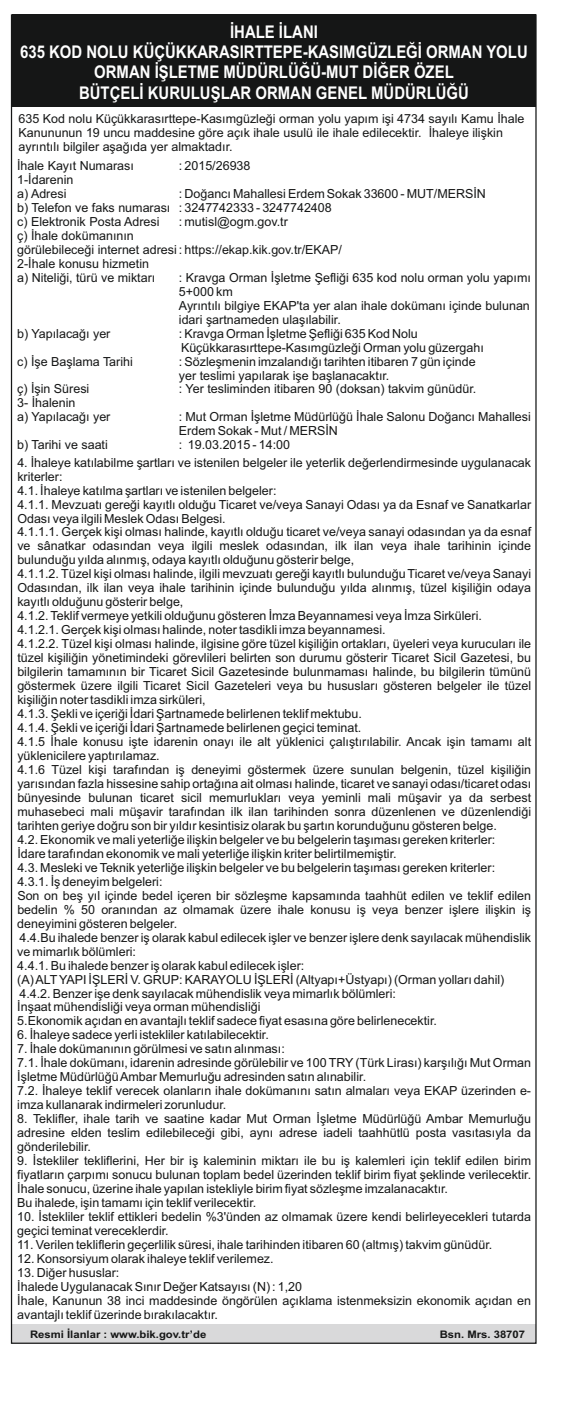
<style>
.page{position:relative;width:567px;height:1418px;background:#fff}
.page>*{position:absolute;margin:0;border:0;box-sizing:border-box;transform-origin:0 0}
.t1{font:700 17.5px/20.2px "Arial";color:#fff;text-align:center;scale:.85 1}
.t2{font:12.5px/14px "Arial";color:#151616}
.t3{font:700 10.38px "Arial";color:#151616;scale:1.09 1}
</style>
<div class="page">
<div style="left:12px;top:1324px;width:524px;height:19px;background:#d9d9da"></div>
<div style="left:12px;top:15px;width:524px;height:92px;background:#151616"></div>
<h1 class="t1" style="left:20px;top:23px;width:599px">İHALE İLANI<br>635 KOD NOLU KÜÇÜKKARASIRTTEPE-KASIMGÜZLEĞİ ORMAN YOLU ORMAN İŞLETME MÜDÜRLÜĞÜ-MUT DİĞER ÖZEL<br>BÜTÇELİ KURULUŞLAR ORMAN GENEL MÜDÜRLÜĞÜ</h1>
<p class="t2" style="left:19px;top:113px;width:507px">635 Kod nolu Küçükkarasırttepe-Kasımgüzleği orman yolu yapım işi 4734 sayılı Kamu İhale<br>Kanununun 19 uncu maddesine göre açık ihale usulü ile ihale edilecektir. İhaleye ilişkin ayrıntılı bilgiler aşağıda yer almaktadır.</p>
<p class="t2" style="left:17px;top:160px;width:326px">İhale Kayıt Numarası<br>1-İdarenin<br>a) Adresi<br>b) Telefon ve faks numarası<br>c) Elektronik Posta Adresi<br>ç) İhale dokümanının<br>görülebileceği internet adresi : https://ekap.kik.gov.tr/EKAP/<br>2-İhale konusu hizmetin<br>a) Niteliği, türü ve miktarı</p>
<p class="t2" style="left:179px;top:160px;width:73px">: 2015/26938</p>
<p class="t2" style="left:179px;top:188px;width:309px">: Doğancı Mahallesi Erdem Sokak 33600 - MUT/MERSİN : 3247742333 - 3247742408<br>: mutisl@ogm.gov.tr</p>
<p class="t2" style="left:179px;top:271px;width:354px">: Kravga Orman İşletme Şefliği 635 kod nolu orman yolu yapımı 5+000 km<br>Ayrıntılı bilgiye EKAP'ta yer alan ihale dokümanı içinde bulunan idari şartnameden ulaşılabilir.<br>: Kravga Orman İşletme Şefliği 635 Kod Nolu Küçükkarasırttepe-Kasımgüzleği Orman yolu güzergahı<br>: Sözleşmenin imzalandığı tarihten itibaren 7 gün içinde<br>yer teslimi yapılarak işe başlanacaktır.<br>: Yer tesliminden itibaren 90 (doksan) takvim günüdür.</p>
<p class="t2" style="left:179px;top:411px;width:353px">: Mut Orman İşletme Müdürlüğü İhale Salonu Doğancı Mahallesi<br>Erdem Sokak - Mut / MERSİN<br>: 19.03.2015 - 14:00</p>
<p class="t2" style="left:17px;top:327px;width:95px">b) Yapılacağı yer</p>
<p class="t2" style="left:17px;top:355px;width:117px">c) İşe Başlama Tarihi</p>
<p class="t2" style="left:17px;top:383px;width:95px">ç) İşin Süresi<br>3- İhalenin<br>a) Yapılacağı yer</p>
<p class="t2" style="left:17px;top:439px;width:92px">b) Tarihi ve saati</p>
<p class="t2" style="left:17px;top:456px;width:515px">4. İhaleye katılabilme şartları ve istenilen belgeler ile yeterlik değerlendirmesinde uygulanacak kriterler:<br>4.1. İhaleye katılma şartları ve istenilen belgeler:<br>4.1.1. Mevzuatı gereği kayıtlı olduğu Ticaret ve/veya Sanayi Odası ya da Esnaf ve Sanatkarlar Odası veya ilgili Meslek Odası Belgesi.<br>4.1.1.1. Gerçek kişi olması halinde, kayıtlı olduğu ticaret ve/veya sanayi odasından ya da esnaf ve sânatkar odasından veya ilgili meslek odasından, ilk ilan veya ihale tarihinin içinde bulunduğu yılda alınmış, odaya kayıtlı olduğunu gösterir belge,<br>4.1.1.2. Tüzel kişi olması halinde, ilgili mevzuatı gereği kayıtlı bulunduğu Ticaret ve/veya Sanayi Odasından, ilk ilan veya ihale tarihinin içinde bulunduğu yılda alınmış, tüzel kişiliğin odaya kayıtlı olduğunu gösterir belge,<br>4.1.2. Teklif vermeye yetkili olduğunu gösteren İmza Beyannamesi veya İmza Sirküleri.<br>4.1.2.1. Gerçek kişi olması halinde, noter tasdikli imza beyannamesi.<br>4.1.2.2. Tüzel kişi olması halinde, ilgisine göre tüzel kişiliğin ortakları, üyeleri veya kurucuları ile tüzel kişiliğin yönetimindeki görevlileri belirten son durumu gösterir Ticaret Sicil Gazetesi, bu bilgilerin tamamının bir Ticaret Sicil Gazetesinde bulunmaması halinde, bu bilgilerin tümünü göstermek üzere ilgili Ticaret Sicil Gazeteleri veya bu hususları gösteren belgeler ile tüzel kişiliğin noter tasdikli imza sirküleri,<br>4.1.3. Şekli ve içeriği İdari Şartnamede belirlenen teklif mektubu.<br>4.1.4. Şekli ve içeriği İdari Şartnamede belirlenen geçici teminat.<br>4.1.5 İhale konusu işte idarenin onayı ile alt yüklenici çalıştırılabilir. Ancak işin tamamı alt yüklenicilere yaptırılamaz.<br>4.1.6 Tüzel kişi tarafından iş deneyimi göstermek üzere sunulan belgenin, tüzel kişiliğin yarısından fazla hissesine sahip ortağına ait olması halinde, ticaret ve sanayi odası/ticaret odası bünyesinde bulunan ticaret sicil memurlukları veya yeminli mali müşavir ya da serbest muhasebeci mali müşavir tarafından ilk ilan tarihinden sonra düzenlenen ve düzenlendiği tarihten geriye doğru son bir yıldır kesintisiz olarak bu şartın korunduğunu gösteren belge.<br>4.2. Ekonomik ve mali yeterliğe ilişkin belgeler ve bu belgelerin taşıması gereken kriterler:<br>İdare tarafından ekonomik ve mali yeterliğe ilişkin kriter belirtilmemiştir.<br>4.3. Mesleki ve Teknik yeterliğe ilişkin belgeler ve bu belgelerin taşıması gereken kriterler:<br>4.3.1. İş deneyim belgeleri:<br>Son on beş yıl içinde bedel içeren bir sözleşme kapsamında taahhüt edilen ve teklif edilen bedelin % 50 oranından az olmamak üzere ihale konusu iş veya benzer işlere ilişkin iş deneyimini gösteren belgeler.<br>4.4.Bu ihalede benzer iş olarak kabul edilecek işler ve benzer işlere denk sayılacak mühendislik ve mimarlık bölümleri:<br>4.4.1. Bu ihalede benzer iş olarak kabul edilecek işler:<br>(A) ALTYAPI İŞLERİ V. GRUP: KARAYOLU İŞLERİ (Altyapı+Üstyapı) (Orman yolları dahil)<br>4.4.2. Benzer işe denk sayılacak mühendislik veya mimarlık bölümleri:<br>İnşaat mühendisliği veya orman mühendisliği<br>5.Ekonomik açıdan en avantajlı teklif sadece fiyat esasına göre belirlenecektir.</p>
<p class="t2" style="left:17px;top:1029px;width:253px">6. İhaleye sadece yerli istekliler katılabilecektir.</p>
<p class="t2" style="left:17px;top:1043px;width:515px">7. İhale dokümanının görülmesi ve satın alınması:<br>7.1. İhale dokümanı, idarenin adresinde görülebilir ve 100 TRY (Türk Lirası) karşılığı Mut Orman İşletme Müdürlüğü Ambar Memurluğu adresinden satın alınabilir.<br>7.2. İhaleye teklif verecek olanların ihale dokümanını satın almaları veya EKAP üzerinden e&shy;imza kullanarak indirmeleri zorunludur.</p>
<p class="t2" style="left:17px;top:1112px;width:515px;text-align:justify">8. Teklifler, ihale tarih ve saatine kadar Mut Orman İşletme Müdürlüğü Ambar Memurluğu adresine elden teslim edilebileceği gibi, aynı adrese iadeli taahhütlü posta vasıtasıyla da gönderilebilir.</p>
<p class="t2" style="left:17px;top:1154px;width:515px">9. İstekliler tekliflerini, Her bir iş kaleminin miktarı ile bu iş kalemleri için teklif edilen birim fiyatların çarpımı sonucu bulunan toplam bedel üzerinden teklif birim fiyat şeklinde verilecektir.<br>İhale sonucu, üzerine ihale yapılan istekliyle birim fiyat sözleşme imzalanacaktır.<br>Bu ihalede, işin tamamı için teklif verilecektir.</p>
<p class="t2" style="left:17px;top:1210px;width:515px">10. İstekliler teklif ettikleri bedelin %3'ünden az olmamak üzere kendi belirleyecekleri tutarda geçici teminat vereceklerdir.</p>
<p class="t2" style="left:17px;top:1238px;width:476px">11. Verilen tekliflerin geçerlilik süresi, ihale tarihinden itibaren 60 (altmış) takvim günüdür.</p>
<p class="t2" style="left:17px;top:1252px;width:258px">12. Konsorsiyum olarak ihaleye teklif verilemez.</p>
<p class="t2" style="left:17px;top:1266px;width:515px">13. Diğer hususlar:<br>İhalede Uygulanacak Sınır Değer Katsayısı (N) : 1,20<br>İhale, Kanunun 38 inci maddesinde öngörülen açıklama istenmeksizin ekonomik açıdan en avantajlı teklif üzerinde bırakılacaktır.</p>
<p class="t3" style="left:30px;top:1330px;width:163px">Resmi İlanlar : www.bik.gov.tr’de</p>
<p class="t3" style="left:440px;top:1330px;width:80px">Bsn. Mrs. 38707</p>
</div>
